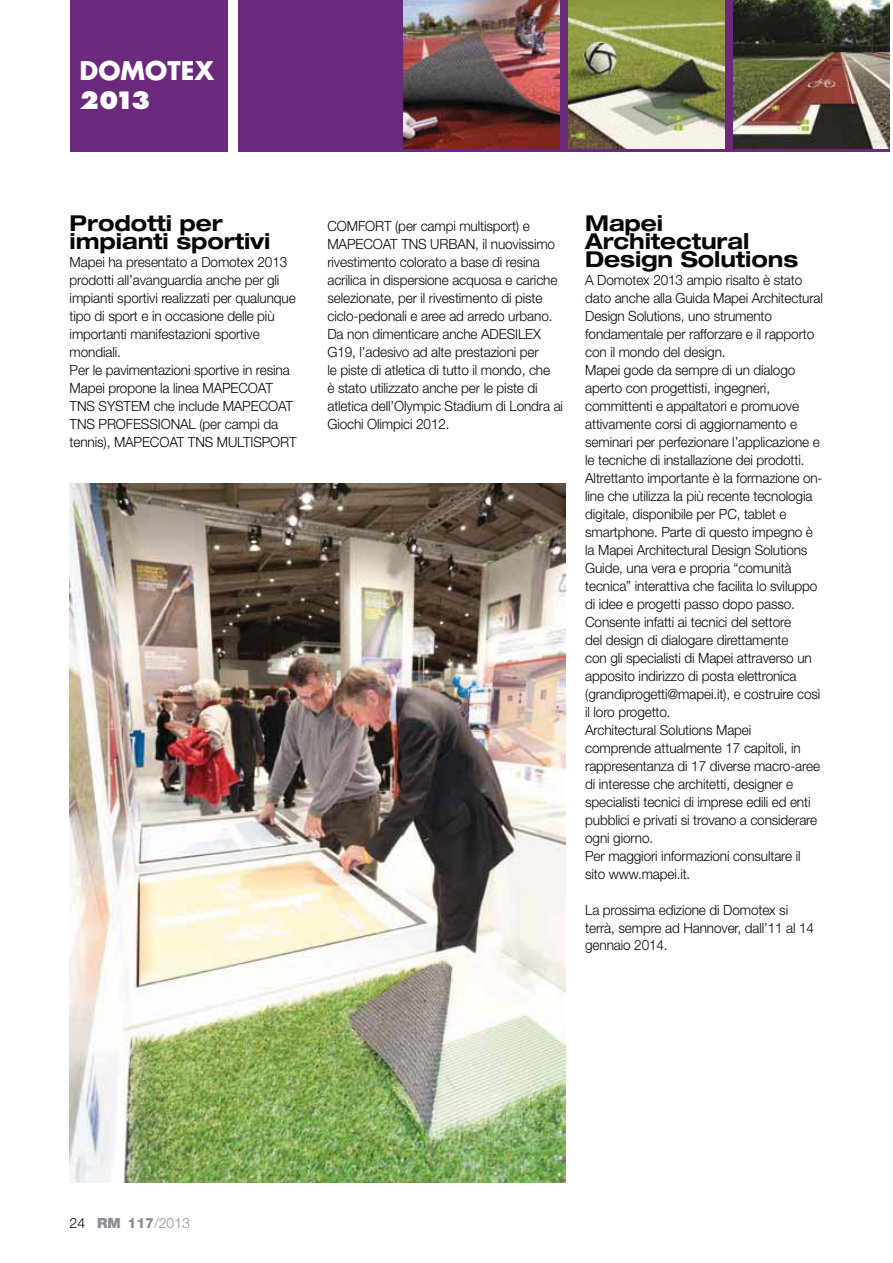
<style>
.page{position:relative;width:893px;height:1263px;background:#fff}
.page>*{position:absolute;margin:0;border:0;box-sizing:border-box;transform-origin:0 0}
.t1{font:700 25.05px "Futura Std";color:#fff}
.t2{font:800 23.4px "Futura Std";color:#fff}
.t3{font:700 expanded 21.9px/18px "Helvetica Neue LT Std";letter-spacing:-.005em;color:#040809}
.t4{font:300 14.1px/18px "Helvetica Neue LT Std";letter-spacing:-.01em;color:#040809}
.t5{font:300 14.1px "Helvetica Neue LT Std";color:#8b9094}
.s1{color:#040809}
.s2{font-weight:900}
.s3{font-weight:800}
</style>
<div class="page">
<div style="left:238px;top:0;width:651px;height:151px;background:#6a2a7c"></div>
<img style="left:734px;top:0;width:155px;height:148px">
<img style="left:568px;top:0;width:156px;height:148px">
<img style="left:403px;top:0;width:156px;height:148px">
<div style="left:70px;top:0;width:158px;height:151px;background:#6b297c"></div>
<img style="left:70px;top:483px;width:495px;height:700px">
<h1 class="t1" style="left:80px;top:57px;width:136px">DOMOTEX</h1>
<h2 class="t2" style="left:80px;top:87px;width:72px">2013</h2>
<h3 class="t3" style="left:70px;top:216px;width:202px">Prodotti per impianti sportivi</h3>
<p class="t4" style="left:70px;top:254px;width:229px">Mapei ha presentato a Domotex 2013 prodotti all’avanguardia anche per gli impianti sportivi realizzati per qualunque tipo di sport e in occasione delle più importanti manifestazioni sportive mondiali.<br>Per le pavimentazioni sportive in resina Mapei propone la linea MAPECOAT TNS SYSTEM che include MAPECOAT TNS PROFESSIONAL (per campi da tennis), MAPECOAT TNS MULTISPORT</p>
<p class="t4" style="left:327px;top:218px;width:237px">COMFORT (per campi multisport) e MAPECOAT TNS URBAN, il nuovissimo rivestimento colorato a base di resina acrilica in dispersione acquosa e cariche selezionate, per il rivestimento di piste ciclo-pedonali e aree ad arredo urbano.<br>Da non dimenticare anche ADESILEX G19, l’adesivo ad alte prestazioni per<br>le piste di atletica di tutto il mondo, che<br>è stato utilizzato anche per le piste di atletica dell’Olympic Stadium di Londra ai Giochi Olimpici 2012.</p>
<h3 class="t3" style="left:585px;top:216px;width:214px">Mapei<br>Architectural<br>Design Solutions</h3>
<p class="t4" style="left:585px;top:272px;width:239px">A Domotex 2013 ampio risalto è stato dato anche alla Guida Mapei Architectural Design Solutions, uno strumento fondamentale per rafforzare e il rapporto con il mondo del design.<br>Mapei gode da sempre di un dialogo aperto con progettisti, ingegneri, committenti e appaltatori e promuove attivamente corsi di aggiornamento e seminari per perfezionare l’applicazione e le tecniche di installazione dei prodotti.<br>Altrettanto importante è la formazione on&shy;line che utilizza la più recente tecnologia digitale, disponibile per PC, tablet e smartphone. Parte di questo impegno è la Mapei Architectural Design Solutions Guide, una vera e propria “comunità tecnica” interattiva che facilita lo sviluppo di idee e progetti passo dopo passo.<br>Consente infatti ai tecnici del settore<br>del design di dialogare direttamente<br>con gli specialisti di Mapei attraverso un apposito indirizzo di posta elettronica (grandiprogetti@mapei.it), e costruire così il loro progetto.<br>Architectural Solutions Mapei<br>comprende attualmente 17 capitoli, in rappresentanza di 17 diverse macro-aree di interesse che architetti, designer e specialisti tecnici di imprese edili ed enti pubblici e privati si trovano a considerare ogni giorno.<br>Per maggiori informazioni consultare il sito www.mapei.it.</p>
<p class="t4" style="left:585px;top:901px;width:230px">La prossima edizione di Domotex si terrà, sempre ad Hannover, dall’11 al 14 gennaio 2014.</p>
<p class="t5" style="left:70px;top:1218px;width:122px"><span class="s1">24</span> <span class="s2">RM</span> <span class="s3">117</span>/2013</p>
</div>
